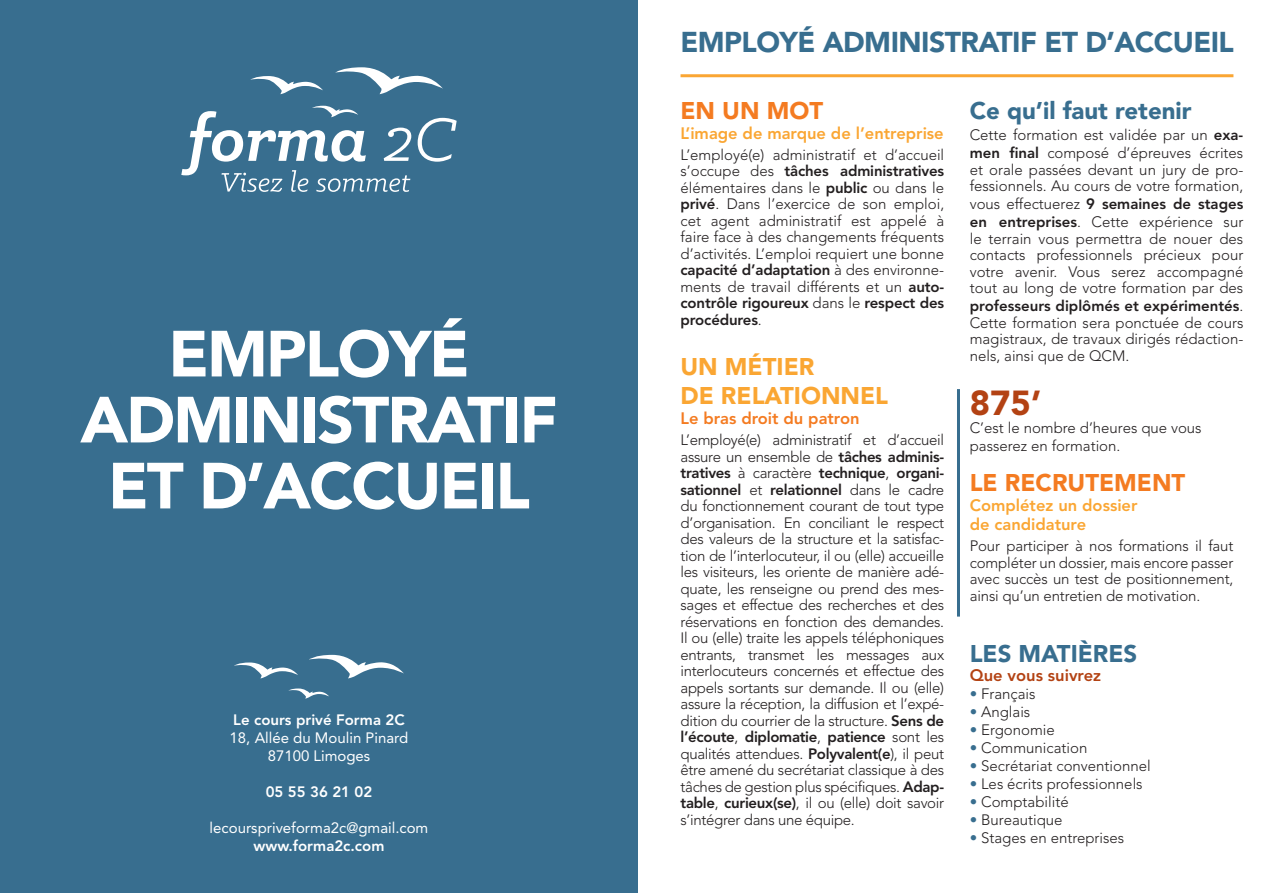
<style>
.page{position:relative;width:1276px;height:893px;background:#fff}
.page>*{position:absolute;margin:0;border:0;box-sizing:border-box;transform-origin:0 0}
.t1{font:900 64.5px/66px "Avenir";letter-spacing:-.03em;color:#fff;text-align:center}
.t2{font:900 34.5px "Avenir";color:#b34213}
.t3{font:900 28.5px "Avenir";letter-spacing:-.02em;color:#386e8f}
.t4{font:900 24px "Avenir";color:#386e8f}
.t5{font:900 24px/28.8px "Avenir";color:#faa633}
.t6{font:900 24px "Avenir";color:#f47b21}
.t7{font:800 16.5px/19.8px "Avenir";color:#faa633}
.t8{font:800 16.5px "Avenir";color:#f47b21}
.t9{font:800 16.5px "Avenir";color:#b34213}
.t10{font:300 15px/16.5px "Avenir";color:#231f20;text-align:justify}
.t11{font:15px/18px "Avenir";color:#fff;text-align:center}
.t12{font:800 15px "Avenir";color:#fff}
.s1{font-weight:800}
.s2{color:#386e8f}
</style>
<div class="page">
<div style="left:0;top:0;width:638px;height:893px;background:#386e8f"></div>
<svg style="left:418px;top:118px;width:39px;height:44px"></svg>
<svg style="left:335px;top:67px;width:108px;height:27px"></svg>
<svg style="left:250px;top:76px;width:73px;height:18px"></svg>
<svg style="left:181px;top:106px;width:230px;height:86px"></svg>
<svg style="left:309px;top:655px;width:95px;height:23px"></svg>
<svg style="left:234px;top:662px;width:64px;height:16px"></svg>
<svg style="left:288px;top:688px;width:41px;height:11px"></svg>
<hr style="left:680px;top:74px;width:553px;height:3px;background:#faa633">
<hr style="left:957px;top:389px;width:3px;height:228px;background:#386e8f">
<h1 class="t1" style="left:80px;top:320px;width:479px">EMPLOYÉ<br>ADMINISTRATIF<br>ET D’ACCUEIL</h1>
<p class="t12" style="left:233px;top:710px;width:173px">Le cours privé Forma 2C</p>
<p class="t11" style="left:230px;top:728px;width:180px">18, Allée du Moulin Pinard<br>87100 Limoges</p>
<p class="t12" style="left:266px;top:782px;width:108px">05 55 36 21 02</p>
<p class="t11" style="left:210px;top:818px;width:220px">lecourspriveforma2c@gmail.com</p>
<p class="t12" style="left:254px;top:836px;width:132px">www.forma2c.com</p>
<h3 class="t3" style="left:680px;top:25px;width:555px">EMPLOYÉ ADMINISTRATIF ET D’ACCUEIL</h3>
<h3 class="t6" style="left:680px;top:96px;width:144px">EN UN MOT</h3>
<p class="t7" style="left:680px;top:123px;width:265px">L’image de marque de l’entreprise</p>
<p class="t10" style="left:680px;top:146px;width:265px">L’employé(e) administratif et d’accueil s’occupe des <span class="s1">tâches administratives </span>élémentaires dans le <span class="s1">public</span> ou dans le <span class="s1">privé</span>. Dans l’exercice de son emploi, cet agent administratif est appelé à faire face à des changements fréquents d’activités. L’emploi requiert une bonne <span class="s1">capacité d’adaptation</span> à des environne&shy;ments de travail différents et un <span class="s1">auto&shy;contrôle rigoureux</span> dans le <span class="s1">respect des procédures</span>.</p>
<h3 class="t5" style="left:680px;top:352px;width:209px">UN MÉTIER<br>DE RELATIONNEL</h3>
<p class="t8" style="left:680px;top:409px;width:181px">Le bras droit du patron</p>
<p class="t10" style="left:680px;top:432px;width:265px">L’employé(e) administratif et d’accueil assure un ensemble de <span class="s1">tâches adminis&shy;tratives</span> à caractère <span class="s1">technique</span>, <span class="s1">organi&shy;sationnel</span> et <span class="s1">relationnel</span> dans le cadre du fonctionnement courant de tout type d’organisation. En conciliant le respect des valeurs de la structure et la satisfac&shy;tion de l’interlocuteur, il ou (elle) accueille les visiteurs, les oriente de manière adé&shy;quate, les renseigne ou prend des mes&shy;sages et effectue des recherches et des réservations en fonction des demandes.<br>Il ou (elle) traite les appels téléphoniques entrants, transmet les messages aux interlocuteurs concernés et effectue des appels sortants sur demande. Il ou (elle) assure la réception, la diffusion et l’expé&shy;dition du courrier de la structure. <span class="s1">Sens de l’écoute</span>, <span class="s1">diplomatie</span>, <span class="s1">patience</span> sont les qualités attendues. <span class="s1">Polyvalent(e</span>), il peut être amené du secrétariat classique à des tâches de gestion plus spécifiques. <span class="s1">Adap&shy;table</span>, <span class="s1">curieux(se)</span>, il ou (elle) doit savoir s’intégrer dans une équipe.</p>
<h3 class="t4" style="left:969px;top:96px;width:223px">Ce qu’il faut retenir</h3>
<p class="t10" style="left:969px;top:126px;width:275px;line-height:18px">Cette formation est validée par un <span class="s1">exa&shy;men final</span> composé d’épreuves écrites</p>
<p class="t10" style="left:969px;top:161px;width:275px">et orale passées devant un jury de pro&shy;fessionnels. Au cours de votre formation,</p>
<p class="t10" style="left:969px;top:195px;width:275px;line-height:18px">vous effectuerez <span class="s1">9 semaines de stages en entreprises</span>. Cette expérience sur</p>
<p class="t10" style="left:969px;top:230px;width:275px">le terrain vous permettra de nouer des contacts professionnels précieux pour votre avenir. Vous serez accompagné tout au long de votre formation par des</p>
<p class="t10" style="left:969px;top:298px;width:275px"><span class="s1">professeurs diplômés et expérimentés</span>.<br>Cette formation sera ponctuée de cours magistraux, de travaux dirigés rédaction&shy;nels, ainsi que de QCM.</p>
<h2 class="t2" style="left:969px;top:382px;width:73px">875’</h2>
<p class="t10" style="left:969px;top:419px;width:233px;line-height:18px">C’est le nombre d’heures que vous passerez en formation.</p>
<h3 class="t6" style="left:969px;top:468px;width:217px">LE RECRUTEMENT</h3>
<p class="t7" style="left:969px;top:495px;width:169px">Complétez un dossier de candidature</p>
<p class="t10" style="left:969px;top:538px;width:265px">Pour participer à nos formations il faut compléter un dossier, mais encore passer avec succès un test de positionnement, ainsi qu’un entretien de motivation.</p>
<h3 class="t4" style="left:969px;top:639px;width:169px">LES MATIÈRES</h3>
<p class="t9" style="left:969px;top:666px;width:133px">Que vous suivrez</p>
<p class="t10" style="left:969px;top:686px;width:67px"><span class="s2">•</span> Français</p>
<p class="t10" style="left:969px;top:704px;width:62px"><span class="s2">•</span> Anglais</p>
<p class="t10" style="left:969px;top:722px;width:87px"><span class="s2">•</span> Ergonomie</p>
<p class="t10" style="left:969px;top:740px;width:119px"><span class="s2">•</span> Communication</p>
<p class="t10" style="left:969px;top:758px;width:182px"><span class="s2">•</span> Secrétariat conventionnel</p>
<p class="t10" style="left:969px;top:776px;width:174px"><span class="s2">•</span> Les écrits professionnels</p>
<p class="t10" style="left:969px;top:794px;width:100px"><span class="s2">•</span> Comptabilité</p>
<p class="t10" style="left:969px;top:812px;width:94px"><span class="s2">•</span> Bureautique</p>
<p class="t10" style="left:969px;top:830px;width:156px"><span class="s2">•</span> Stages en entreprises</p>
</div>
